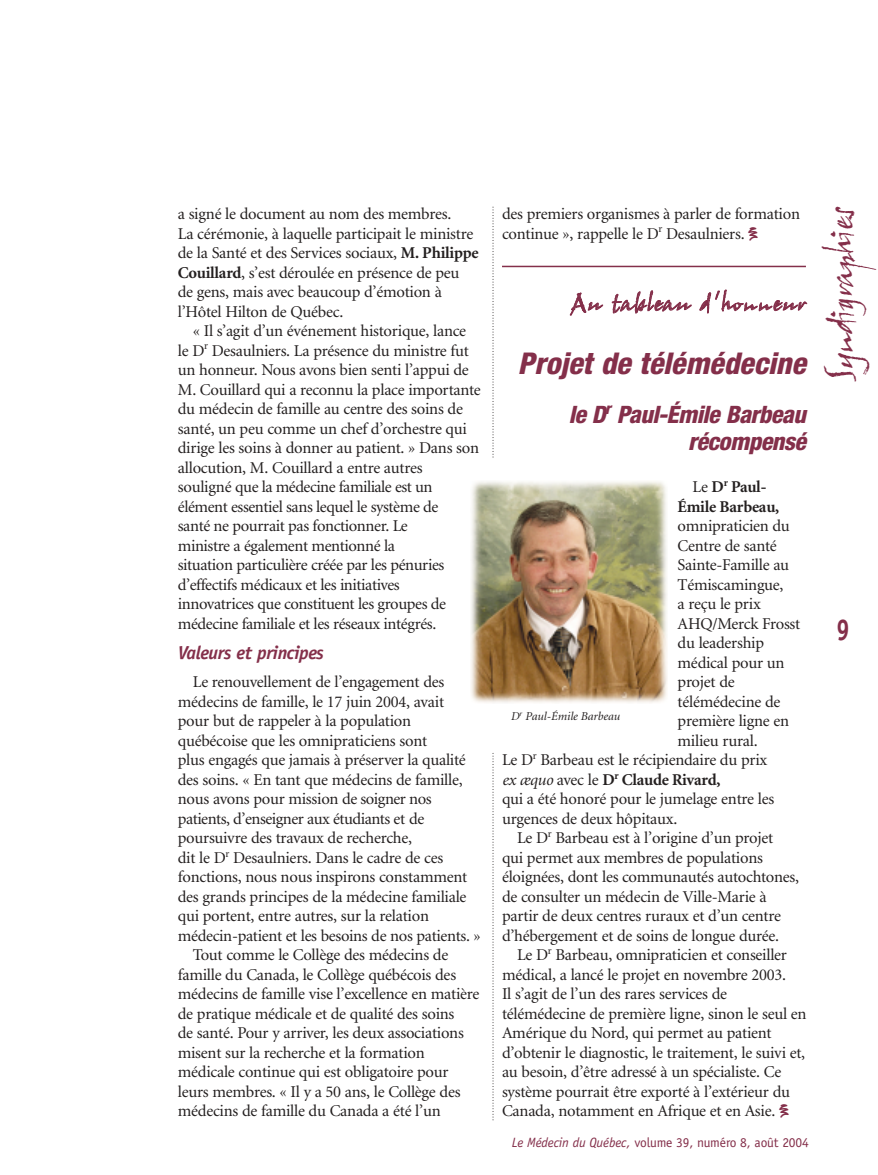
<style>
.page{position:relative;width:878px;height:1175px;background:#fff}
.page>*{position:absolute;margin:0;border:0;box-sizing:border-box;transform-origin:0 0}
.t1{font:36px "John Handy Plain";letter-spacing:-.055em;color:#842f4a}
.t2{font:italic 800 condensed 30px "Helvetica Neue";color:#842f4a}
.t3{font:700 30px "Officina Sans";color:#842f4a;scale:.8 1}
.t4{font:italic 800 condensed 24px/27px "Helvetica Neue";letter-spacing:-.02em;color:#842f4a;text-align:right}
.t5{font:24px "John Handy Plain";letter-spacing:.005em;color:#842f4a}
.t6{font:italic 700 18.75px "Officina Sans";letter-spacing:-.025em;color:#842f4a}
.t7{font:16.5px/19.5px "Minion";letter-spacing:-.015em;color:#231f1f}
.t8{font:700 16.5px/19.5px "Minion";letter-spacing:-.015em;color:#231f1f;text-align:center}
.t9{font:13.5px "Officina Sans";letter-spacing:-.01em;color:#842f4a}
.t10{font:italic 12px "Minion";color:#231f1f}
.s1{font-weight:700}
.s2{font-family:"Mini Pics Confetti";font-weight:800;color:#842f4a}
.s3{font-weight:400}
.s4{font-weight:400;font-style:italic}
.s5{font-style:italic}
</style>
<div class="page">
<hr style="left:502px;top:266px;width:304px;height:1px;background:#842f4a">
<svg style="left:492px;top:207px;width:1px;height:251px"></svg>
<svg style="left:492px;top:753px;width:1px;height:367px"></svg>
<img style="left:471px;top:481px;width:196px;height:222px">
<p class="t7" style="left:178px;top:205px;width:302px">a signé le document au nom des membres.<br>La cérémonie, à laquelle participait le ministre de la Santé et des Services sociaux, <span class="s1">M. Philippe Couillard</span>, s’est déroulée en présence de peu de gens, mais avec beaucoup d’émotion à l’Hôtel Hilton de Québec.</p>
<p class="t7" style="left:178px;top:322px;width:304px;text-indent:15px">« Il s’agit d’un événement historique, lance le D<sup>r</sup> Desaulniers. La présence du ministre fut un honneur. Nous avons bien senti l’appui de M. Couillard qui a reconnu la place importante du médecin de famille au centre des soins de santé, un peu comme un chef d’orchestre qui dirige les soins à donner au patient. » Dans son allocution, M. Couillard a entre autres<br>souligné que la médecine familiale est un élément essentiel sans lequel le système de<br>santé ne pourrait pas fonctionner. Le<br>ministre a également mentionné la<br>situation particulière créée par les pénuries d’effectifs médicaux et les initiatives<br>innovatrices que constituent les groupes de médecine familiale et les réseaux intégrés.</p>
<p class="t6" style="left:178px;top:645px;width:148px">Valeurs et principes</p>
<p class="t7" style="left:193px;top:673px;width:253px">Le renouvellement de l’engagement des</p>
<p class="t7" style="left:178px;top:693px;width:268px">médecins de famille, le 17 juin 2004, avait</p>
<p class="t7" style="left:178px;top:712px;width:235px">pour but de rappeler à la population</p>
<p class="t7" style="left:178px;top:732px;width:251px">québécoise que les omnipraticiens sont</p>
<p class="t7" style="left:178px;top:751px;width:289px">plus engagés que jamais à préserver la qualité</p>
<p class="t7" style="left:178px;top:771px;width:286px">des soins. « En tant que médecins de famille,</p>
<p class="t7" style="left:178px;top:790px;width:255px">nous avons pour mission de soigner nos</p>
<p class="t7" style="left:178px;top:810px;width:248px">patients, d’enseigner aux étudiants et de</p>
<p class="t7" style="left:178px;top:829px;width:236px">poursuivre des travaux de recherche,</p>
<p class="t7" style="left:178px;top:849px;width:267px">dit le D<sup>r</sup> Desaulniers. Dans le cadre de ces</p>
<p class="t7" style="left:178px;top:868px;width:291px">fonctions, nous nous inspirons constamment</p>
<p class="t7" style="left:178px;top:888px;width:290px">des grands principes de la médecine familiale</p>
<p class="t7" style="left:178px;top:907px;width:253px">qui portent, entre autres, sur la relation</p>
<p class="t7" style="left:178px;top:927px;width:304px">médecin-patient et les besoins de nos patients. »</p>
<p class="t7" style="left:193px;top:946px;width:257px">Tout comme le Collège des médecins de</p>
<p class="t7" style="left:178px;top:966px;width:280px">famille du Canada, le Collège québécois des</p>
<p class="t7" style="left:178px;top:985px;width:303px">médecins de famille vise l’excellence en matière</p>
<p class="t7" style="left:178px;top:1005px;width:278px">de pratique médicale et de qualité des soins</p>
<p class="t7" style="left:178px;top:1024px;width:287px">de santé. Pour y arriver, les deux associations</p>
<p class="t7" style="left:178px;top:1044px;width:248px">misent sur la recherche et la formation</p>
<p class="t7" style="left:178px;top:1063px;width:272px">médicale continue qui est obligatoire pour</p>
<p class="t7" style="left:178px;top:1083px;width:284px">leurs membres. « Il y a 50 ans, le Collège des</p>
<p class="t7" style="left:178px;top:1102px;width:264px">médecins de famille du Canada a été l’un</p>
<p class="t7" style="left:502px;top:205px;width:299px">des premiers organismes à parler de formation continue », rappelle le D<sup>r</sup> Desaulniers. <span class="s2">c</span></p>
<h3 class="t5" style="left:570px;top:292px;width:237px">Au tableau d’honneur</h3>
<h2 class="t2" style="left:518px;top:352px;width:289px">Projet de télémédecine</h2>
<h3 class="t4" style="left:568px;top:403px;width:239px">le D<sup>r</sup> Paul-Émile Barbeau récompensé</h3>
<p class="t8" style="left:677px;top:478px;width:103px"><span class="s3">Le</span> D<sup>r</sup> Paul-<br>Émile Barbeau,</p>
<p class="t7" style="left:677px;top:517px;width:114px">omnipraticien du</p>
<p class="t7" style="left:677px;top:537px;width:101px">Centre de santé</p>
<p class="t7" style="left:677px;top:556px;width:113px">Sainte-Famille au</p>
<p class="t7" style="left:677px;top:576px;width:107px">Témiscamingue,</p>
<p class="t7" style="left:677px;top:595px;width:85px">a reçu le prix</p>
<p class="t7" style="left:677px;top:615px;width:124px">AHQ/Merck Frosst</p>
<p class="t7" style="left:677px;top:634px;width:88px">du leadership</p>
<p class="t7" style="left:677px;top:654px;width:108px">médical pour un</p>
<p class="t7" style="left:677px;top:673px;width:59px">projet de</p>
<p class="t7" style="left:677px;top:693px;width:104px">télémédecine de</p>
<p class="t7" style="left:677px;top:712px;width:113px">première ligne en</p>
<p class="t7" style="left:677px;top:732px;width:82px">milieu rural.</p>
<p class="t7" style="left:502px;top:751px;width:267px">Le D<sup>r</sup> Barbeau est le récipiendaire du prix</p>
<p class="t8" style="left:502px;top:771px;width:220px"><span class="s4">ex æquo</span> <span class="s3">avec le</span> D<sup>r</sup> Claude Rivard,</p>
<p class="t7" style="left:502px;top:790px;width:274px">qui a été honoré pour le jumelage entre les</p>
<p class="t7" style="left:502px;top:810px;width:177px">urgences de deux hôpitaux.</p>
<p class="t7" style="left:517px;top:829px;width:257px">Le D<sup>r</sup> Barbeau est à l’origine d’un projet</p>
<p class="t7" style="left:502px;top:849px;width:262px">qui permet aux membres de populations</p>
<p class="t7" style="left:502px;top:868px;width:298px">éloignées, dont les communautés autochtones,</p>
<p class="t7" style="left:502px;top:888px;width:266px">de consulter un médecin de Ville-Marie à</p>
<p class="t7" style="left:502px;top:907px;width:280px">partir de deux centres ruraux et d’un centre</p>
<p class="t7" style="left:502px;top:927px;width:279px">d’hébergement et de soins de longue durée.</p>
<p class="t7" style="left:517px;top:946px;width:271px">Le D<sup>r</sup> Barbeau, omnipraticien et conseiller</p>
<p class="t7" style="left:502px;top:966px;width:285px">médical, a lancé le projet en novembre 2003.</p>
<p class="t7" style="left:502px;top:985px;width:227px">Il s’agit de l’un des rares services de</p>
<p class="t7" style="left:502px;top:1005px;width:306px">télémédecine de première ligne, sinon le seul en</p>
<p class="t7" style="left:502px;top:1024px;width:271px">Amérique du Nord, qui permet au patient</p>
<p class="t7" style="left:502px;top:1044px;width:305px">d’obtenir le diagnostic, le traitement, le suivi et,</p>
<p class="t7" style="left:502px;top:1063px;width:281px">au besoin, d’être adressé à un spécialiste. Ce</p>
<p class="t7" style="left:502px;top:1083px;width:289px">système pourrait être exporté à l’extérieur du</p>
<p class="t7" style="left:502px;top:1102px;width:289px">Canada, notamment en Afrique et en Asie. <span class="s2">c</span></p>
<p class="t9" style="left:512px;top:1137px;width:298px"><span class="s5">Le Médecin du Québec,</span> volume 39, numéro 8, août 2004</p>
<p class="t10" style="left:510px;top:712px;width:111px">D<sup>r</sup> Paul-Émile Barbeau</p>
<h1 class="t1" style="left:825px;top:382px;width:177px;rotate:-90deg">Syndigraphies</h1>
<h2 class="t3" style="left:836px;top:618px;width:18px">9</h2>
</div>
